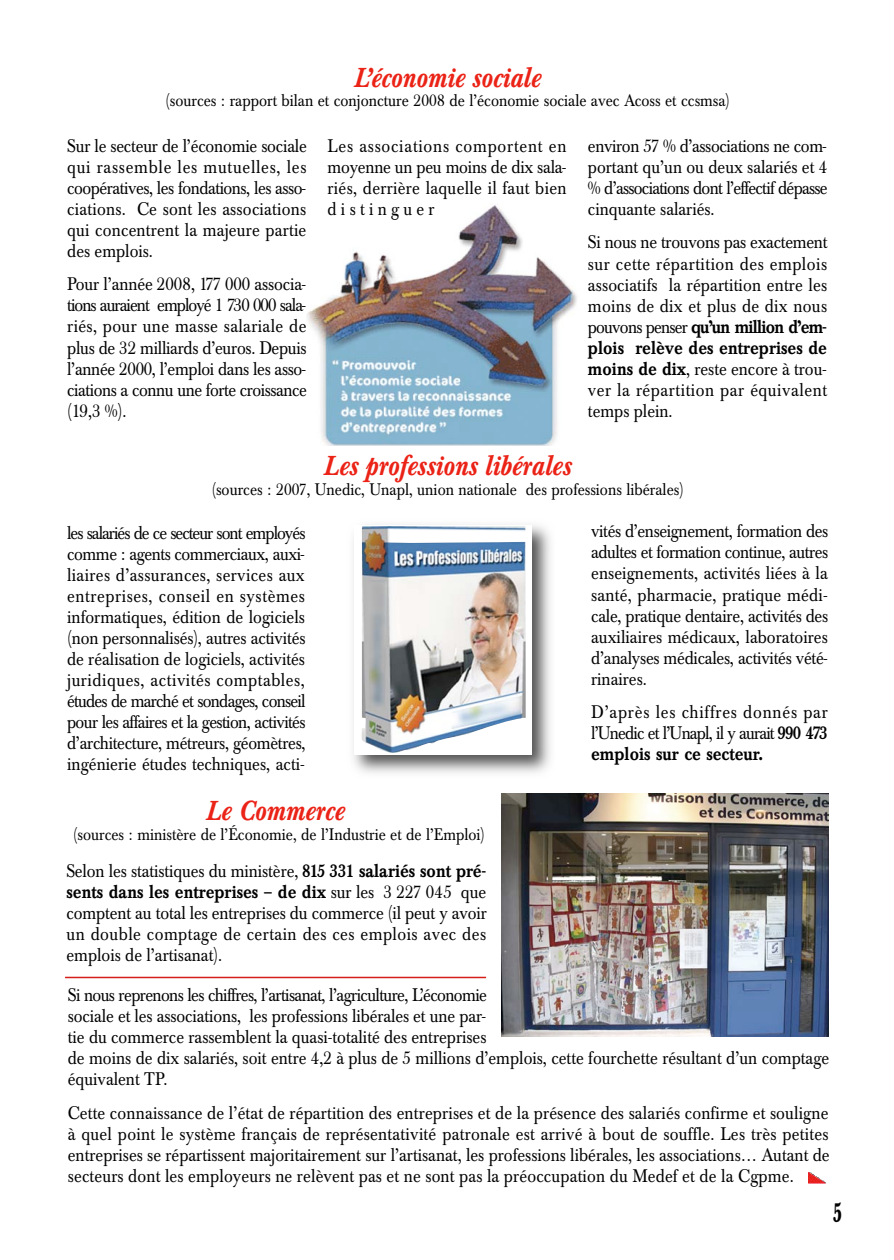
<style>
.page{position:relative;width:894px;height:1260px;background:#fff}
.page>*{position:absolute;margin:0;border:0;box-sizing:border-box;transform-origin:0 0}
.t1{font:italic 500 27px "Baskerville BE";color:#eb2317;scale:.9 1}
.t2{font:700 27px "Baskerville BE";color:#000;scale:.67 1}
.t3{font:18px/21px "Baskerville BE";color:#000;text-align:justify;scale:.9 1}
.t4{font:16.5px "Baskerville BE";color:#000;scale:.9 1}
.s1{font-weight:500}
</style>
<div class="page">
<img style="left:808px;top:1172px;width:17px;height:11px">
<img style="left:307px;top:205px;width:270px;height:241px">
<img style="left:353px;top:525px;width:198px;height:248px">
<div style="left:354px;top:525px;width:178px;height:229px;background:#fff"></div>
<img style="left:362px;top:526px;width:163px;height:226px">
<img style="left:501px;top:793px;width:327px;height:243px">
<hr style="left:65px;top:976px;width:421px;height:2px;background:#d51f1b">
<h1 class="t1" style="left:354px;top:67px;width:209px">L’économie sociale</h1>
<p class="t4" style="left:165px;top:94px;width:628px">(sources : rapport bilan et conjoncture 2008 de l’économie sociale avec Acoss et ccsmsa)</p>
<p class="t3" style="left:67px;top:137px;width:268px">Sur le secteur de l’économie sociale qui rassemble les mutuelles, les coopératives, les fondations, les asso&shy;ciations. Ce sont les associations qui concentrent la majeure partie des emplois.</p>
<p class="t3" style="left:67px;top:276px;width:268px">Pour l’année 2008, 177 000 associa&shy;tions auraient employé 1 730 000 sala&shy;riés, pour une masse salariale de plus de 32 milliards d’euros. Depuis l’année 2000, l’emploi dans les asso&shy;ciations a connu une forte croissance (19,3 %).</p>
<p class="t3" style="left:327px;top:137px;width:267px">Les associations comportent en moyenne un peu moins de dix sala&shy;riés, derrière laquelle il faut bien distinguer</p>
<p class="t3" style="left:587px;top:137px;width:268px">environ 57 % d’associations ne com&shy;portant qu’un ou deux salariés et 4 % d’associations dont l’effectif dépasse cinquante salariés.</p>
<p class="t3" style="left:587px;top:234px;width:267px">Si nous ne trouvons pas exactement sur cette répartition des emplois associatifs la répartition entre les moins de dix et plus de dix nous pouvons penser <span class="s1">qu’un million d’em&shy;plois relève des entreprises de moins de dix</span>, reste encore à trou&shy;ver la répartition par équivalent temps plein.</p>
<h1 class="t1" style="left:323px;top:455px;width:276px">Les professions libérales</h1>
<p class="t4" style="left:212px;top:482px;width:525px">(sources : 2007, Unedic, Unapl, union nationale des professions libérales)</p>
<p class="t3" style="left:67px;top:524px;width:266px">les salariés de ce secteur sont employés comme : agents commerciaux, auxi&shy;liaires d’assurances, services aux entreprises, conseil en systèmes informatiques, édition de logiciels (non personnalisés), autres activités de réalisation de logiciels, activités juridiques, activités comptables, études de marché et sondages, conseil pour les affaires et la gestion, activités d’architecture, métreurs, géomètres, ingénierie études techniques, acti-</p>
<h1 class="t1" style="left:206px;top:800px;width:155px">Le Commerce</h1>
<p class="t4" style="left:73px;top:827px;width:459px">(sources : ministère de l’Économie, de l’Industrie et de l’Emploi)</p>
<p class="t3" style="left:66px;top:862px;width:468px">Selon les statistiques du ministère, <span class="s1">815 331 salariés sont pré&shy;sents dans les entreprises – de dix</span> sur les 3 227 045 que comptent au total les entreprises du commerce (il peut y avoir un double comptage de certain des ces emplois avec des emplois de l’artisanat).</p>
<p class="t3" style="left:591px;top:522px;width:265px">vités d’enseignement, formation des adultes et formation continue, autres enseignements, activités liées à la santé, pharmacie, pratique médi&shy;cale, pratique dentaire, activités des auxiliaires médicaux, laboratoires d’analyses médicales, activités vété&shy;rinaires.</p>
<p class="t3" style="left:591px;top:703px;width:264px">D’après les chiffres donnés par l’Unedic et l’Unapl, il y aurait <span class="s1">990 473 emplois sur ce secteur.</span></p>
<p class="t3" style="left:68px;top:986px;width:847px;text-align:left">Si nous reprenons les chiffres, l’artisanat, l’agriculture, L’économie<br>sociale et les associations, les professions libérales et une par-<br>tie du commerce rassemblent la quasi-totalité des entreprises<br>de moins de dix salariés, soit entre 4,2 à plus de 5 millions d’emplois, cette fourchette résultant d’un comptage équivalent TP.</p>
<p class="t3" style="left:68px;top:1103px;width:847px">Cette connaissance de l’état de répartition des entreprises et de la présence des salariés confirme et souligne à quel point le système français de représentativité patronale est arrivé à bout de souffle. Les très petites entreprises se répartissent majoritairement sur l’artisanat, les professions libérales, les associations… Autant de secteurs dont les employeurs ne relèvent pas et ne sont pas la préoccupation du Medef et de la Cgpme.</p>
<h1 class="t2" style="left:832px;top:1201px;width:15px">5</h1>
</div>
